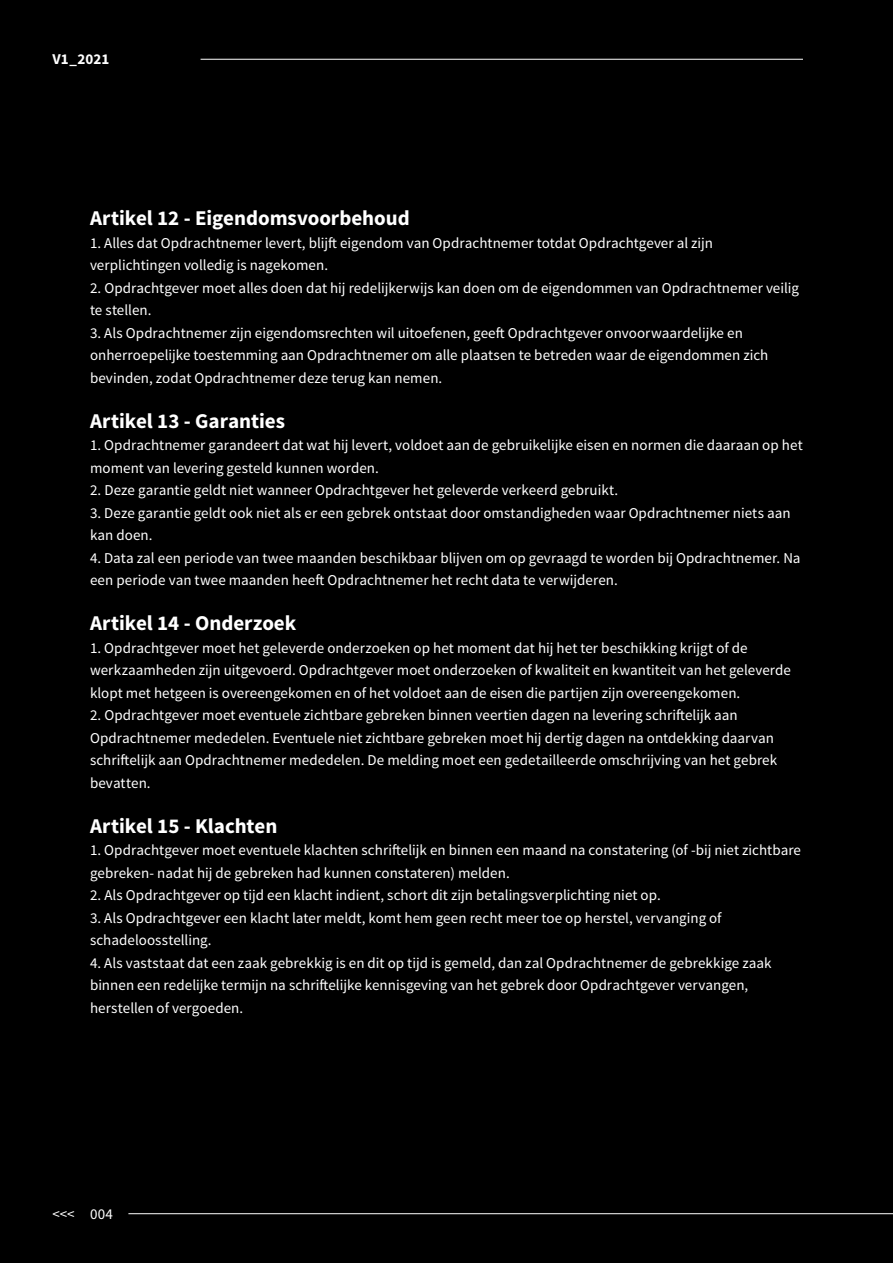
<style>
.page{position:relative;width:893px;height:1263px;background:#000}
.page>*{position:absolute;margin:0;border:0;box-sizing:border-box;transform-origin:0 0}
.t1{font:700 21px "Source Sans Pro";color:#fff}
.t2{font:15px/22.5px "Source Sans Pro";letter-spacing:.005em;color:#fff}
.t3{font:700 15px "Source Sans Pro";color:#fff}
</style>
<div class="page">
<hr style="left:128px;top:1213px;width:765px;height:1px;background:#fff">
<hr style="left:201px;top:59px;width:602px;height:1px;background:#fff">
<p class="t3" style="left:53px;top:49px;width:58px">V1_2021</p>
<h1 class="t1" style="left:90px;top:205px;width:321px">Artikel 12 - Eigendomsvoorbehoud</h1>
<p class="t2" style="left:90px;top:232px;width:625px">1. Alles dat Opdrachtnemer levert, blijft eigendom van Opdrachtnemer totdat Opdrachtgever al zijn verplichtingen volledig is nagekomen.</p>
<p class="t2" style="left:90px;top:277px;width:710px">2. Opdrachtgever moet alles doen dat hij redelijkerwijs kan doen om de eigendommen van Opdrachtnemer veilig te stellen.</p>
<p class="t2" style="left:90px;top:322px;width:680px">3. Als Opdrachtnemer zijn eigendomsrechten wil uitoefenen, geeft Opdrachtgever onvoorwaardelijke en onherroepelijke toestemming aan Opdrachtnemer om alle plaatsen te betreden waar de eigendommen zich bevinden, zodat Opdrachtnemer deze terug kan nemen.</p>
<h1 class="t1" style="left:90px;top:407px;width:197px">Artikel 13 - Garanties</h1>
<p class="t2" style="left:90px;top:434px;width:714px">1. Opdrachtnemer garandeert dat wat hij levert, voldoet aan de gebruikelijke eisen en normen die daaraan op het moment van levering gesteld kunnen worden.</p>
<p class="t2" style="left:90px;top:479px;width:530px">2. Deze garantie geldt niet wanneer Opdrachtgever het geleverde verkeerd gebruikt.</p>
<p class="t2" style="left:90px;top:502px;width:702px">3. Deze garantie geldt ook niet als er een gebrek ontstaat door omstandigheden waar Opdrachtnemer niets aan kan doen.</p>
<p class="t2" style="left:90px;top:547px;width:712px">4. Data zal een periode van twee maanden beschikbaar blijven om op gevraagd te worden bij Opdrachtnemer. Na een periode van twee maanden heeft Opdrachtnemer het recht data te verwijderen.</p>
<h1 class="t1" style="left:90px;top:610px;width:208px">Artikel 14 - Onderzoek</h1>
<p class="t2" style="left:90px;top:637px;width:702px">1. Opdrachtgever moet het geleverde onderzoeken op het moment dat hij het ter beschikking krijgt of de werkzaamheden zijn uitgevoerd. Opdrachtgever moet onderzoeken of kwaliteit en kwantiteit van het geleverde klopt met hetgeen is overeengekomen en of het voldoet aan de eisen die partijen zijn overeengekomen.</p>
<p class="t2" style="left:90px;top:704px;width:689px">2. Opdrachtgever moet eventuele zichtbare gebreken binnen veertien dagen na levering schriftelijk aan Opdrachtnemer mededelen. Eventuele niet zichtbare gebreken moet hij dertig dagen na ontdekking daarvan schriftelijk aan Opdrachtnemer mededelen. De melding moet een gedetailleerde omschrijving van het gebrek bevatten.</p>
<h1 class="t1" style="left:90px;top:812px;width:189px">Artikel 15 - Klachten</h1>
<p class="t2" style="left:90px;top:839px;width:712px">1. Opdrachtgever moet eventuele klachten schriftelijk en binnen een maand na constatering (of -bij niet zichtbare gebreken- nadat hij de gebreken had kunnen constateren) melden.</p>
<p class="t2" style="left:90px;top:884px;width:572px">2. Als Opdrachtgever op tijd een klacht indient, schort dit zijn betalingsverplichting niet op.</p>
<p class="t2" style="left:90px;top:907px;width:633px">3. Als Opdrachtgever een klacht later meldt, komt hem geen recht meer toe op herstel, vervanging of schadeloosstelling.</p>
<p class="t2" style="left:90px;top:952px;width:683px">4. Als vaststaat dat een zaak gebrekkig is en dit op tijd is gemeld, dan zal Opdrachtnemer de gebrekkige zaak binnen een redelijke termijn na schriftelijke kennisgeving van het gebrek door Opdrachtgever vervangen, herstellen of vergoeden.</p>
<p class="t2" style="left:53px;top:1203px;width:62px">&lt;&lt;&lt; 004</p>
</div>
